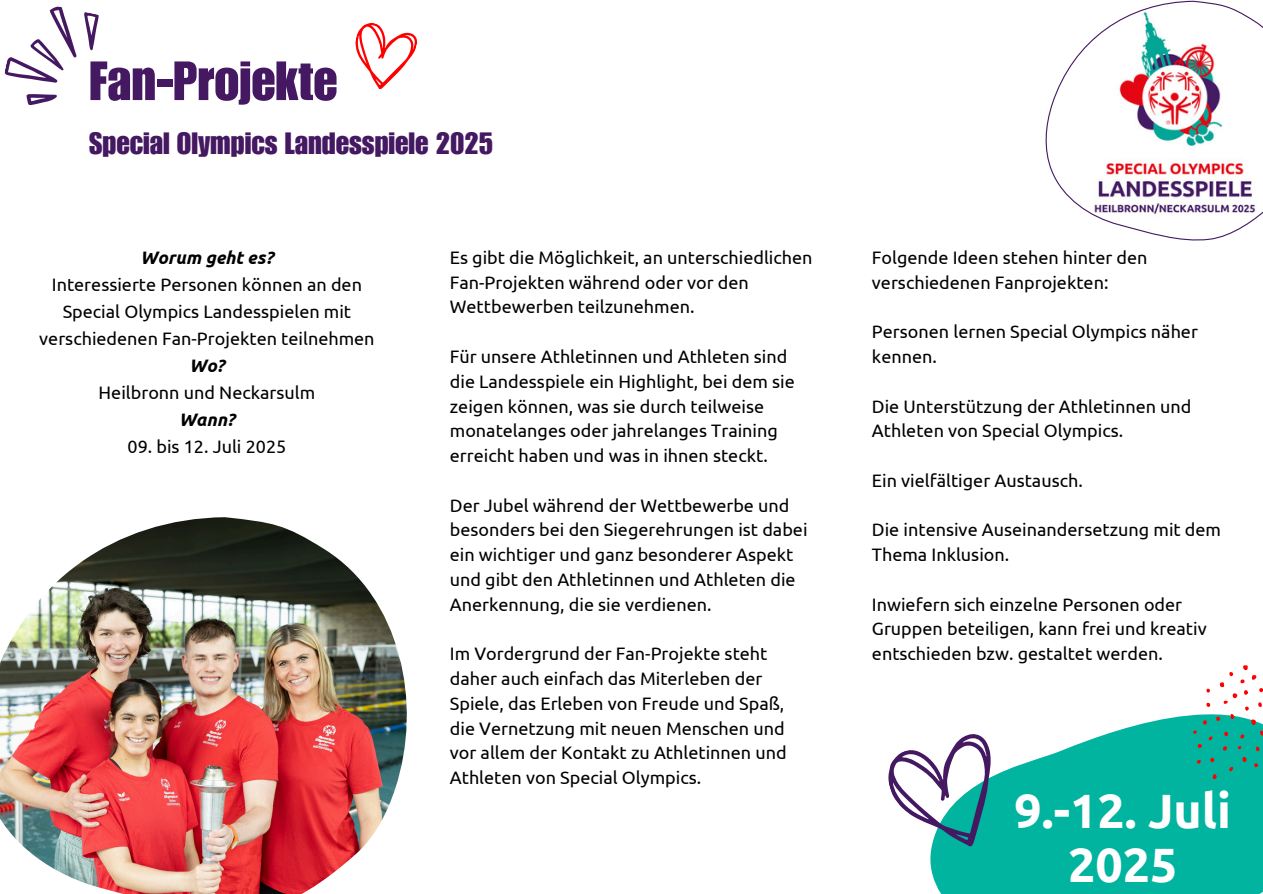
<style>
.page{position:relative;width:1263px;height:894px;background:#fff}
.page>*{position:absolute;margin:0;border:0;box-sizing:border-box;transform-origin:0 0}
.t1{font:54px "Impact LT Std";color:#451962}
.t2{font:700 48.15px/54px "Ubuntu";color:#fff;text-align:center}
.t3{font:30px "Impact LT Std";color:#451962}
.t4{font:18px/24.8px "Ubuntu";color:#000}
.t5{font:italic 700 18px "Ubuntu";color:#000}
</style>
<div class="page">
<svg style="left:4px;top:6px;width:95px;height:100px"></svg>
<img style="left:0;top:517px;width:407px;height:376px">
<svg style="left:355px;top:23px;width:62px;height:67px"></svg>
<svg style="left:930px;top:715px;width:333px;height:178px;background:#1ebcaa"></svg>
<svg style="left:888px;top:728px;width:126px;height:135px"></svg>
<svg style="left:1193px;top:665px;width:70px;height:114px"></svg>
<svg style="left:1045px;top:1px;width:218px;height:239px"></svg>
<p class="t1" style="left:89px;top:61px;width:249px">Fan-Projekte</p>
<p class="t3" style="left:89px;top:133px;width:406px">Special Olympics Landesspiele 2025</p>
<p class="t5" style="left:141px;top:247px;width:134px">Worum geht es?</p>
<h2 class="t4" style="left:39px;top:271px;width:337px;line-height:27px;text-align:center">Interessierte Personen können an den<br>Special Olympics Landesspielen mit verschiedenen Fan-Projekten teilnehmen</h2>
<p class="t5" style="left:189px;top:355px;width:36px">Wo?</p>
<p class="t4" style="left:99px;top:380px;width:218px">Heilbronn und Neckarsulm</p>
<p class="t5" style="left:179px;top:409px;width:57px">Wann?</p>
<p class="t4" style="left:128px;top:434px;width:160px">09. bis 12. Juli 2025</p>
<p class="t4" style="left:450px;top:245px;width:364px">Es gibt die Möglichkeit, an unterschiedlichen<br>Fan-Projekten während oder vor den<br>Wettbewerben teilzunehmen.</p>
<p class="t4" style="left:450px;top:344px;width:346px">Für unsere Athletinnen und Athleten sind die Landesspiele ein Highlight, bei dem sie zeigen können, was sie durch teilweise monatelanges oder jahrelanges Training erreicht haben und was in ihnen steckt.</p>
<p class="t4" style="left:450px;top:492px;width:359px">Der Jubel während der Wettbewerbe und besonders bei den Siegerehrungen ist dabei ein wichtiger und ganz besonderer Aspekt und gibt den Athletinnen und Athleten die Anerkennung, die sie verdienen.</p>
<p class="t4" style="left:450px;top:641px;width:338px">Im Vordergrund der Fan-Projekte steht daher auch einfach das Miterleben der Spiele, das Erleben von Freude und Spaß, die Vernetzung mit neuen Menschen und vor allem der Kontakt zu Athletinnen und Athleten von Special Olympics.</p>
<p class="t4" style="left:872px;top:245px;width:277px">Folgende Ideen stehen hinter den verschiedenen Fanprojekten:</p>
<p class="t4" style="left:872px;top:319px;width:328px">Personen lernen Special Olympics näher kennen.</p>
<p class="t4" style="left:872px;top:393px;width:321px">Die Unterstützung der Athletinnen und<br>Athleten von Special Olympics.</p>
<p class="t4" style="left:872px;top:467px;width:212px">Ein vielfältiger Austausch.</p>
<p class="t4" style="left:872px;top:517px;width:351px">Die intensive Auseinandersetzung mit dem<br>Thema Inklusion.</p>
<p class="t4" style="left:872px;top:591px;width:336px">Inwiefern sich einzelne Personen oder<br>Gruppen beteiligen, kann frei und kreativ entschieden bzw. gestaltet werden.</p>
<p class="t2" style="left:1014px;top:782px;width:218px">9.-12. Juli<br>2025</p>
</div>
